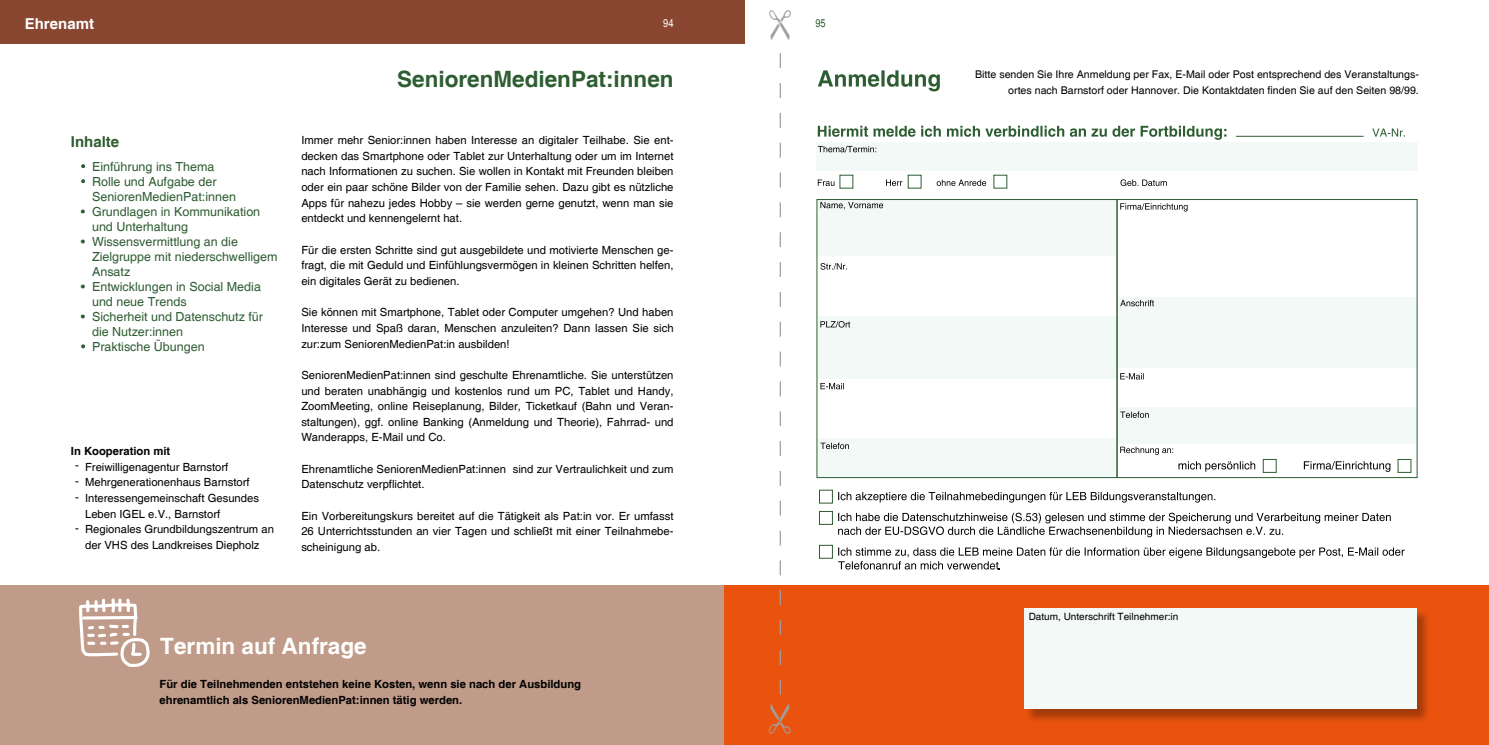
<style>
.page{position:relative;width:1489px;height:745px;background:#fff}
.page>*{position:absolute;margin:0;border:0;box-sizing:border-box;transform-origin:0 0}
.t1{font:700 22.5px "Helvetica";color:#2e5d32}
.t2{font:700 22.5px "Helvetica";color:#fff}
.t3{font:700 15px "Helvetica";color:#fff}
.t4{font:700 15px "Helvetica";color:#2e5d32}
.t5{font:12.5px/15px "Helvetica";color:#2e5d32}
.t6{font:11.25px/15.6px "Helvetica";color:#000;text-align:justify}
.t7{font:700 11.25px/15.6px "Helvetica";color:#000}
.t8{font:condensed 11.25px "Helvetica";color:#fff}
.t9{font:condensed 11.25px "Helvetica";color:#2e5d32}
.t10{font:10.62px/15.6px "Helvetica";color:#000;text-align:right}
.t11{font:10px "Helvetica";color:#000}
</style>
<div class="page">
<div style="left:0;top:0;width:744px;height:43px;background:#894732"></div>
<div style="left:0;top:585px;width:744px;height:159px;background:#c09b89"></div>
<svg style="left:81px;top:164px;width:4px;height:4px"></svg>
<svg style="left:81px;top:179px;width:4px;height:4px"></svg>
<svg style="left:81px;top:344px;width:4px;height:4px"></svg>
<svg style="left:79px;top:598px;width:71px;height:69px"></svg>
<div style="left:724px;top:585px;width:764px;height:159px;background:#e9530e"></div>
<div style="left:1118px;top:296px;width:299px;height:71px;background:#f3f9f6"></div>
<div style="left:816px;top:200px;width:300px;height:56px;background:#f3f9f6"></div>
<div style="left:817px;top:315px;width:301px;height:63px;background:#f3f9f6"></div>
<div style="left:817px;top:438px;width:301px;height:39px;background:#f3f9f6"></div>
<div style="left:1116px;top:407px;width:301px;height:37px;background:#f3f9f6"></div>
<div style="left:816px;top:142px;width:601px;height:29px;background:#f3f9f6"></div>
<svg style="left:1120px;top:203px;width:67px;height:8px"></svg>
<svg style="left:1120px;top:299px;width:33px;height:7px"></svg>
<svg style="left:1120px;top:373px;width:23px;height:6px"></svg>
<svg style="left:1120px;top:411px;width:28px;height:6px"></svg>
<svg style="left:1120px;top:446px;width:53px;height:8px"></svg>
<svg style="left:817px;top:70px;width:122px;height:21px"></svg>
<svg style="left:817px;top:126px;width:409px;height:14px"></svg>
<svg style="left:1372px;top:128px;width:32px;height:8px"></svg>
<svg style="left:817px;top:146px;width:59px;height:6px"></svg>
<svg style="left:817px;top:179px;width:349px;height:7px"></svg>
<svg style="left:820px;top:202px;width:63px;height:7px"></svg>
<svg style="left:820px;top:263px;width:27px;height:6px"></svg>
<svg style="left:820px;top:321px;width:30px;height:6px"></svg>
<svg style="left:820px;top:383px;width:22px;height:6px"></svg>
<svg style="left:820px;top:442px;width:28px;height:7px"></svg>
<svg style="left:1178px;top:461px;width:212px;height:10px"></svg>
<div style="left:1262px;top:459px;width:14px;height:13px;border:1px solid #2e5d32"></div>
<svg style="left:838px;top:492px;width:377px;height:10px"></svg>
<svg style="left:838px;top:512px;width:552px;height:25px"></svg>
<svg style="left:838px;top:547px;width:566px;height:22px"></svg>
<div style="left:1024px;top:608px;width:406px;height:115px;background:#000;opacity:.3"></div>
<div style="left:1024px;top:608px;width:392px;height:100px;background:#f3f9f6"></div>
<div style="left:1116px;top:199px;width:301px;height:278px;border:1px solid #2e5d32"></div>
<div style="left:816px;top:199px;width:301px;height:278px;border:1px solid #2e5d32"></div>
<svg style="left:779px;top:53px;width:2px;height:641px"></svg>
<hr style="left:1235px;top:136px;width:128px;height:1px;background:#2e5d32">
<div style="left:819px;top:544px;width:13px;height:14px;border:1px solid #2e5d32"></div>
<div style="left:819px;top:511px;width:13px;height:13px;border:1px solid #2e5d32"></div>
<div style="left:819px;top:489px;width:13px;height:14px;border:1px solid #2e5d32"></div>
<h2 class="t3" style="left:25px;top:15px;width:71px">Ehrenamt</h2>
<p class="t8" style="left:663px;top:17px;width:12px">94</p>
<h2 class="t4" style="left:71px;top:133px;width:50px">Inhalte</h2>
<p class="t5" style="left:92px;top:159px;width:187px">Einführung ins Thema<br>Rolle und Aufgabe der<br>SeniorenMedienPat:innen<br>Grundlagen in Kommunikation und Unterhaltung<br>Wissensvermittlung an die<br>Zielgruppe mit niederschwelligem<br>Ansatz<br>Entwicklungen in Social Media und neue Trends<br>Sicherheit und Datenschutz für die Nutzer:innen<br>Praktische Übungen</p>
<p class="t5" style="left:81px;top:204px;width:6px">•</p>
<p class="t5" style="left:81px;top:234px;width:6px">•</p>
<p class="t5" style="left:81px;top:279px;width:6px">•</p>
<p class="t5" style="left:81px;top:309px;width:6px">•</p>
<p class="t7" style="left:71px;top:443px;width:101px">In Kooperation mit</p>
<p class="t6" style="left:85px;top:459px;width:190px;text-align:left">Freiwilligenagentur Barnstorf Mehrgenerationenhaus Barnstorf Interessengemeinschaft Gesundes Leben IGEL e.V., Barnstorf Regionales Grundbildungszentrum an der VHS des Landkreises Diepholz</p>
<p class="t6" style="left:75px;top:457px;width:5px">- - -</p>
<p class="t6" style="left:75px;top:520px;width:5px">-</p>
<h1 class="t1" style="left:397px;top:66px;width:278px">SeniorenMedienPat:innen</h1>
<p class="t6" style="left:301px;top:133px;width:374px">Immer mehr Senior:innen haben Interesse an digitaler Teilhabe. Sie ent&shy;decken das Smartphone oder Tablet zur Unterhaltung oder um im Internet nach Informationen zu suchen. Sie wollen in Kontakt mit Freunden bleiben oder ein paar schöne Bilder von der Familie sehen. Dazu gibt es nützliche Apps für nahezu jedes Hobby – sie werden gerne genutzt, wenn man sie entdeckt und kennengelernt hat.</p>
<p class="t6" style="left:301px;top:242px;width:374px">Für die ersten Schritte sind gut ausgebildete und motivierte Menschen ge&shy;fragt, die mit Geduld und Einfühlungsvermögen in kleinen Schritten helfen, ein digitales Gerät zu bedienen.</p>
<p class="t6" style="left:301px;top:305px;width:374px">Sie können mit Smartphone, Tablet oder Computer umgehen? Und haben Interesse und Spaß daran, Menschen anzuleiten? Dann lassen Sie sich zur:zum SeniorenMedienPat:in ausbilden!</p>
<p class="t6" style="left:301px;top:367px;width:374px">SeniorenMedienPat:innen sind geschulte Ehrenamtliche. Sie unterstützen und beraten unabhängig und kostenlos rund um PC, Tablet und Handy, ZoomMeeting, online Reiseplanung, Bilder, Ticketkauf (Bahn und Veran&shy;staltungen), ggf. online Banking (Anmeldung und Theorie), Fahrrad- und Wanderapps, E-Mail und Co.</p>
<p class="t6" style="left:301px;top:461px;width:374px">Ehrenamtliche SeniorenMedienPat:innen sind zur Vertraulichkeit und zum<br>Datenschutz verpflichtet.</p>
<p class="t6" style="left:301px;top:508px;width:374px">Ein Vorbereitungskurs bereitet auf die Tätigkeit als Pat:in vor. Er umfasst 26 Unterrichtsstunden an vier Tagen und schließt mit einer Teilnahmebe&shy;scheinigung ab.</p>
<h1 class="t2" style="left:160px;top:632px;width:208px">Termin auf Anfrage</h1>
<p class="t7" style="left:159px;top:676px;width:423px">Für die Teilnehmenden entstehen keine Kosten, wenn sie nach der Ausbildung ehrenamtlich als SeniorenMedienPat:innen tätig werden.</p>
<p class="t9" style="left:815px;top:17px;width:12px">95</p>
<p class="t10" style="left:975px;top:67px;width:445px">Bitte senden Sie Ihre Anmeldung per Fax, E-Mail oder Post entsprechend des Veranstaltungs&shy;ortes nach Barnstorf oder Hannover. Die Kontaktdaten finden Sie auf den Seiten 98/99.</p>
<p class="t11" style="left:1028px;top:610px;width:151px">Datum, Unterschrift Teilnehmer:in</p>
</div>
